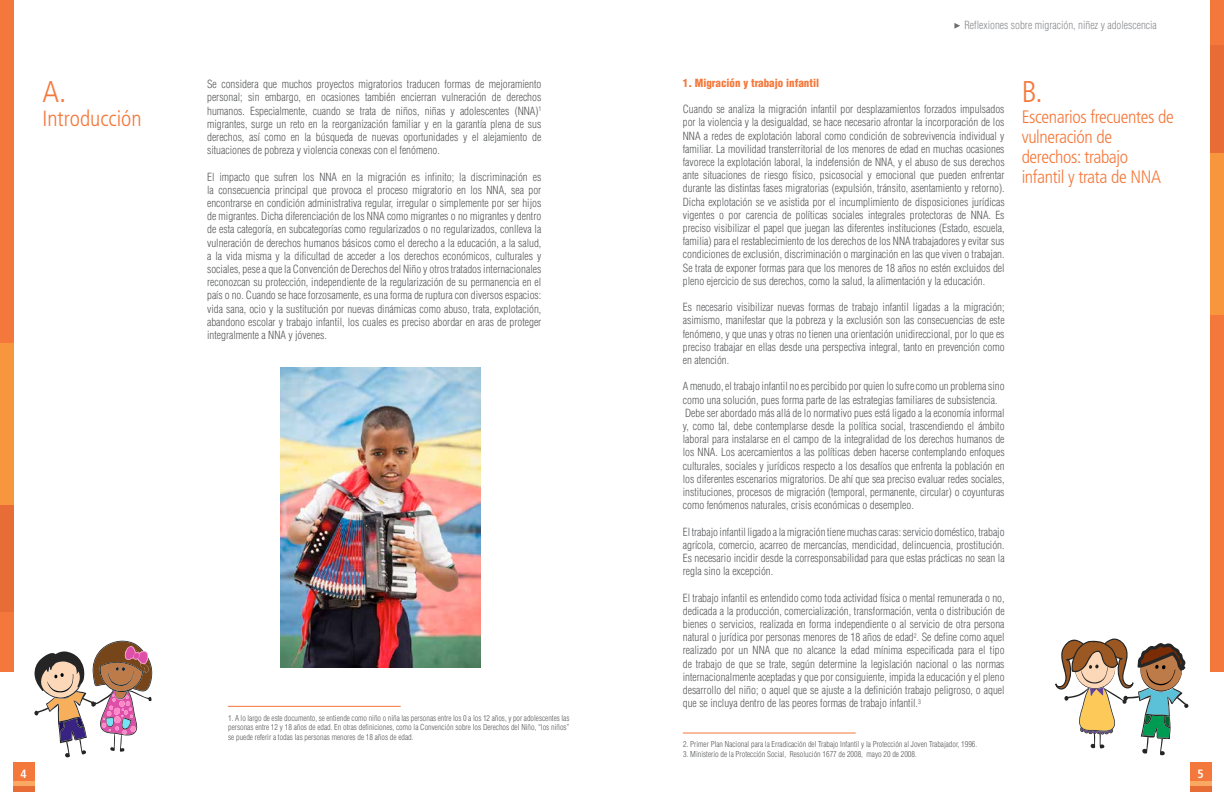
<style>
.page{position:relative;width:1224px;height:792px;background:#fff}
.page>*{position:absolute;margin:0;border:0;box-sizing:border-box;transform-origin:0 0}
.t1{font:300 condensed 30px "Frutiger";color:#f4783b}
.t2{font:300 condensed 22px "Frutiger";color:#f4783b}
.t3{font:300 condensed 18px/20px "Frutiger";letter-spacing:-.02em;color:#f4783b}
.t4{font:700 condensed 12px "Frutiger";color:#fff}
.t5{font:300 condensed 11px/13.2px "Helvetica";color:#58595b;text-align:justify}
.t6{font:300 condensed 11px "Helvetica";color:#888a8d}
.t7{font:900 condensed 11px "Helvetica";color:#f4783b}
.t8{font:300 condensed 8px/9.6px "Helvetica";color:#58595b;text-align:justify}
</style>
<div class="page">
<div style="left:1210px;top:315px;width:14px;height:357px;background:#f4783b"></div>
<div style="left:1210px;top:153px;width:14px;height:162px;background:#f8963e"></div>
<div style="left:1210px;top:45px;width:14px;height:108px;background:#e86c36"></div>
<div style="left:1210px;top:0;width:14px;height:45px;background:#f4783b"></div>
<div style="left:0;top:0;width:14px;height:343px;background:#f4783b"></div>
<div style="left:0;top:343px;width:14px;height:162px;background:#f8963e"></div>
<div style="left:0;top:505px;width:14px;height:108px;background:#e86c36"></div>
<div style="left:0;top:613px;width:14px;height:59px;background:#f4783b"></div>
<div style="left:13px;top:762px;width:21px;height:30px;background:#f4783b"></div>
<div style="left:1190px;top:762px;width:21px;height:30px;background:#f4783b"></div>
<div style="left:13px;top:781px;width:21px;height:6px;background:#faa963"></div>
<div style="left:1190px;top:781px;width:21px;height:6px;background:#faa963"></div>
<div style="left:13px;top:787px;width:21px;height:5px;background:#e86c36"></div>
<div style="left:1190px;top:787px;width:21px;height:5px;background:#e86c36"></div>
<svg style="left:34px;top:641px;width:118px;height:117px"></svg>
<svg style="left:1055px;top:638px;width:133px;height:117px"></svg>
<svg style="left:954px;top:23px;width:6px;height:6px"></svg>
<hr style="left:683px;top:733px;width:173px;height:1px;background:#f4783b">
<hr style="left:228px;top:706px;width:173px;height:1px;background:#f4783b">
<img style="left:281px;top:368px;width:200px;height:299px">
<p class="t6" style="left:964px;top:18px;width:194px">Reflexiones sobre migración, niñez y adolescencia</p>
<p class="t7" style="left:683px;top:76px;width:138px">1. Migración y trabajo infantil</p>
<p class="t5" style="left:683px;top:103px;width:323px">Cuando se analiza la migración infantil por desplazamientos forzados impulsados por la violencia y la desigualdad, se hace necesario afrontar la incorporación de los NNA a redes de explotación laboral como condición de sobrevivencia individual y familiar. La movilidad transterritorial de los menores de edad en muchas ocasiones favorece la explotación laboral, la indefensión de NNA, y el abuso de sus derechos ante situaciones de riesgo físico, psicosocial y emocional que pueden enfrentar durante las distintas fases migratorias (expulsión, tránsito, asentamiento y retorno).<br>Dicha explotación se ve asistida por el incumplimiento de disposiciones jurídicas vigentes o por carencia de políticas sociales integrales protectoras de NNA. Es preciso visibilizar el papel que juegan las diferentes instituciones (Estado, escuela, familia) para el restablecimiento de los derechos de los NNA trabajadores y evitar sus condiciones de exclusión, discriminación o marginación en las que viven o trabajan.<br>Se trata de exponer formas para que los menores de 18 años no estén excluidos del pleno ejercicio de sus derechos, como la salud, la alimentación y la educación.</p>
<p class="t5" style="left:683px;top:301px;width:323px">Es necesario visibilizar nuevas formas de trabajo infantil ligadas a la migración; asimismo, manifestar que la pobreza y la exclusión son las consecuencias de este fenómeno, y que unas y otras no tienen una orientación unidireccional, por lo que es preciso trabajar en ellas desde una perspectiva integral, tanto en prevención como en atención.</p>
<p class="t5" style="left:683px;top:380px;width:323px;text-align:left">A menudo, el trabajo infantil no es percibido por quien lo sufre como un problema sino como una solución, pues forma parte de las estrategias familiares de subsistencia.<br>Debe ser abordado más allá de lo normativo pues está ligado a la economía informal y, como tal, debe contemplarse desde la política social, trascendiendo el ámbito laboral para instalarse en el campo de la integralidad de los derechos humanos de los NNA. Los acercamientos a las políticas deben hacerse contemplando enfoques culturales, sociales y jurídicos respecto a los desafíos que enfrenta la población en los diferentes escenarios migratorios. De ahí que sea preciso evaluar redes sociales, instituciones, procesos de migración (temporal, permanente, circular) o coyunturas como fenómenos naturales, crisis económicas o desempleo.</p>
<p class="t5" style="left:683px;top:525px;width:323px">El trabajo infantil ligado a la migración tiene muchas caras: servicio doméstico, trabajo agrícola, comercio, acarreo de mercancías, mendicidad, delincuencia, prostitución.<br>Es necesario incidir desde la corresponsabilidad para que estas prácticas no sean la regla sino la excepción.</p>
<p class="t5" style="left:683px;top:591px;width:323px">El trabajo infantil es entendido como toda actividad física o mental remunerada o no, dedicada a la producción, comercialización, transformación, venta o distribución de bienes o servicios, realizada en forma independiente o al servicio de otra persona natural o jurídica por personas menores de 18 años de edad<sup>2</sup>. Se define como aquel realizado por un NNA que no alcance la edad mínima especificada para el tipo de trabajo de que se trate, según determine la legislación nacional o las normas internacionalmente aceptadas y que por consiguiente, impida la educación y el pleno desarrollo del niño; o aquel que se ajuste a la definición trabajo peligroso, o aquel que se incluya dentro de las peores formas de trabajo infantil.<sup>3</sup></p>
<p class="t8" style="left:683px;top:740px;width:296px">2. Primer Plan Nacional para la Erradicación del Trabajo Infantil y la Protección al Joven Trabajador, 1996.</p>
<p class="t8" style="left:683px;top:749px;width:235px">3. Ministerio de la Protección Social, Resolución 1677 de 2008, mayo 20 de 2008.</p>
<p class="t5" style="left:207px;top:78px;width:336px">Se considera que muchos proyectos migratorios traducen formas de mejoramiento personal; sin embargo, en ocasiones también encierran vulneración de derechos humanos. Especialmente, cuando se trata de niños, niñas y adolescentes (NNA)<sup>1 </sup>migrantes, surge un reto en la reorganización familiar y en la garantía plena de sus derechos, así como en la búsqueda de nuevas oportunidades y el alejamiento de situaciones de pobreza y violencia conexas con el fenómeno.</p>
<p class="t5" style="left:207px;top:170px;width:336px">El impacto que sufren los NNA en la migración es infinito; la discriminación es la consecuencia principal que provoca el proceso migratorio en los NNA, sea por encontrarse en condición administrativa regular, irregular o simplemente por ser hijos de migrantes. Dicha diferenciación de los NNA como migrantes o no migrantes y dentro de esta categoría, en subcategorías como regularizados o no regularizados, conlleva la vulneración de derechos humanos básicos como el derecho a la educación, a la salud, a la vida misma y la dificultad de acceder a los derechos económicos, culturales y sociales, pese a que la Convención de Derechos del Niño y otros tratados internacionales reconozcan su protección, independiente de la regularización de su permanencia en el país o no. Cuando se hace forzosamente, es una forma de ruptura con diversos espacios: vida sana, ocio y la sustitución por nuevas dinámicas como abuso, trata, explotación, abandono escolar y trabajo infantil, los cuales es preciso abordar en aras de proteger integralmente a NNA y jóvenes.</p>
<h1 class="t1" style="left:43px;top:74px;width:25px">A.</h1>
<h1 class="t1" style="left:1022px;top:74px;width:23px">B.</h1>
<h2 class="t2" style="left:43px;top:106px;width:101px">Introducción</h2>
<h3 class="t3" style="left:1022px;top:107px;width:154px">Escenarios frecuentes de vulneración de derechos: trabajo infantil y trata de NNA</h3>
<p class="t8" style="left:228px;top:713px;width:343px">1. A lo largo de este documento, se entiende como niño o niña las personas entre los 0 a los 12 años, y por adolescentes las personas entre 12 y 18 años de edad. En otras definiciones, como la Convención sobre los Derechos del Niño, “los niños” se puede referir a todas las personas menores de 18 años de edad.</p>
<p class="t4" style="left:21px;top:767px;width:8px">4</p>
<p class="t4" style="left:1197px;top:767px;width:8px">5</p>
</div>
